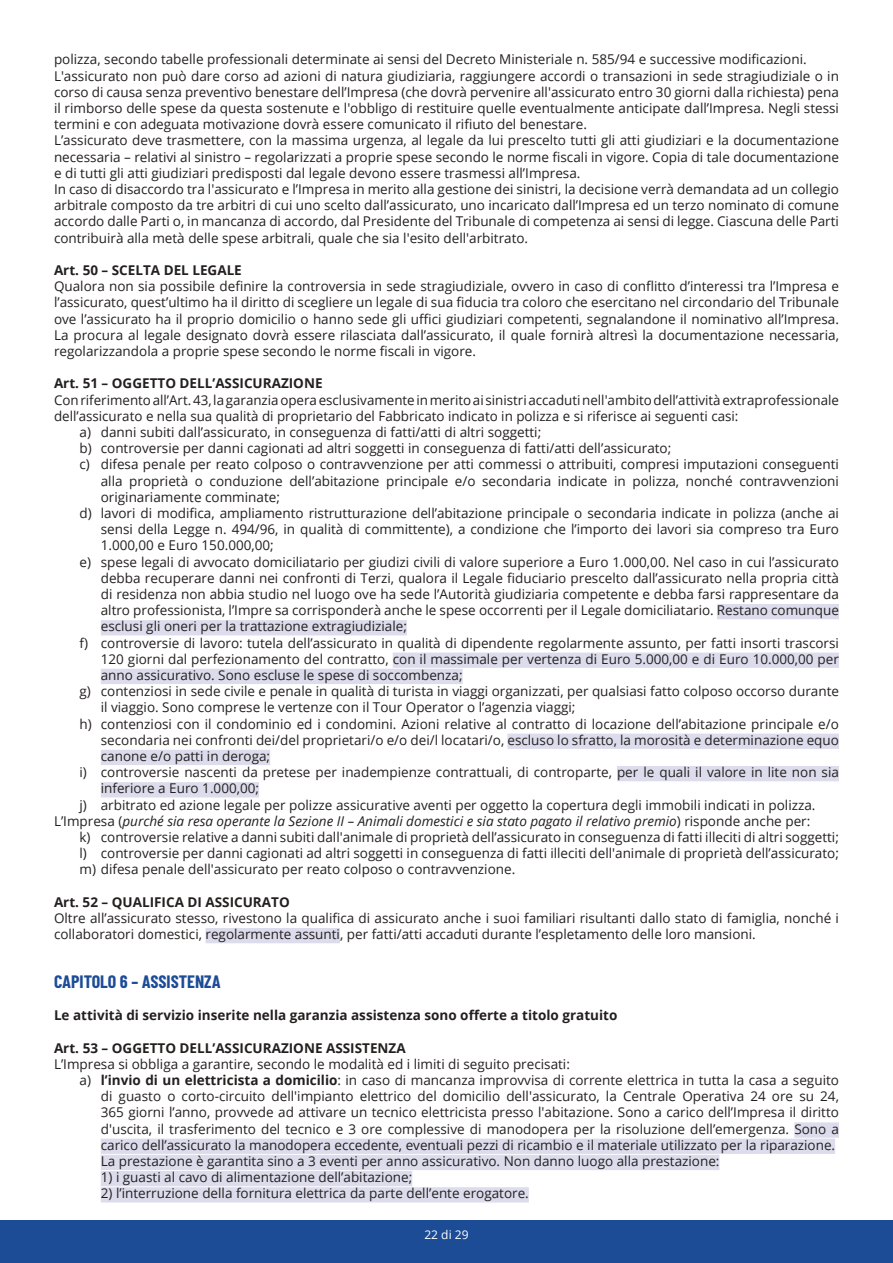
<style>
.page{position:relative;width:893px;height:1263px;background:#fff}
.page>*{position:absolute;margin:0;border:0;box-sizing:border-box;transform-origin:0 0}
.t1{font:700 18px "Barlow Condensed";color:#1d4c96}
.t2{font:13.5px/16.2px "Open Sans";color:#241f1f}
.t3{font:700 13.5px "Open Sans";color:#241f1f}
.t4{font:italic 13.5px "Open Sans";color:#241f1f}
.t5{font:12px "Open Sans";color:#fff}
.s1{font-style:normal}
.s2{font-weight:700}
</style>
<div class="page">
<div style="left:0;top:1220px;width:893px;height:43px;background:#1d4c96"></div>
<div style="left:717px;top:604px;width:122px;height:15px;background:#dcdcec"></div>
<div style="left:101px;top:620px;width:306px;height:15px;background:#dcdcec"></div>
<div style="left:393px;top:652px;width:446px;height:16px;background:#dcdcec"></div>
<div style="left:101px;top:669px;width:362px;height:15px;background:#dcdcec"></div>
<div style="left:507px;top:733px;width:332px;height:16px;background:#dcdcec"></div>
<div style="left:101px;top:750px;width:169px;height:15px;background:#dcdcec"></div>
<div style="left:617px;top:766px;width:222px;height:15px;background:#dcdcec"></div>
<div style="left:101px;top:782px;width:158px;height:15px;background:#dcdcec"></div>
<div style="left:206px;top:928px;width:134px;height:15px;background:#dcdcec"></div>
<div style="left:794px;top:1122px;width:45px;height:16px;background:#dcdcec"></div>
<div style="left:101px;top:1138px;width:734px;height:16px;background:#dcdcec"></div>
<div style="left:101px;top:1155px;width:618px;height:15px;background:#dcdcec"></div>
<div style="left:101px;top:1171px;width:311px;height:15px;background:#dcdcec"></div>
<div style="left:101px;top:1187px;width:428px;height:15px;background:#dcdcec"></div>
<p class="t2" style="left:54px;top:51px;width:786px">polizza, secondo tabelle professionali determinate ai sensi del Decreto Ministeriale n. 585/94 e successive modificazioni.<br>L'assicurato non può dare corso ad azioni di natura giudiziaria, raggiungere accordi o transazioni in sede stragiudiziale o in corso di causa senza preventivo benestare dell’Impresa (che dovrà pervenire all'assicurato entro 30 giorni dalla richiesta) pena il rimborso delle spese da questa sostenute e l'obbligo di restituire quelle eventualmente anticipate dall’Impresa. Negli stessi termini e con adeguata motivazione dovrà essere comunicato il rifiuto del benestare.<br>L’assicurato deve trasmettere, con la massima urgenza, al legale da lui prescelto tutti gli atti giudiziari e la documentazione necessaria – relativi al sinistro – regolarizzati a proprie spese secondo le norme fiscali in vigore. Copia di tale documentazione e di tutti gli atti giudiziari predisposti dal legale devono essere trasmessi all’Impresa.<br>In caso di disaccordo tra l'assicurato e l’Impresa in merito alla gestione dei sinistri, la decisione verrà demandata ad un collegio arbitrale composto da tre arbitri di cui uno scelto dall’assicurato, uno incaricato dall’Impresa ed un terzo nominato di comune accordo dalle Parti o, in mancanza di accordo, dal Presidente del Tribunale di competenza ai sensi di legge. Ciascuna delle Parti contribuirà alla metà delle spese arbitrali, quale che sia l'esito dell'arbitrato.</p>
<p class="t3" style="left:54px;top:260px;width:189px">Art. 50 – SCELTA DEL LEGALE</p>
<p class="t2" style="left:54px;top:278px;width:786px;text-align:justify">Qualora non sia possibile definire la controversia in sede stragiudiziale, ovvero in caso di conflitto d’interessi tra l’Impresa e l’assicurato, quest’ultimo ha il diritto di scegliere un legale di sua fiducia tra coloro che esercitano nel circondario del Tribunale ove l’assicurato ha il proprio domicilio o hanno sede gli uffici giudiziari competenti, segnalandone il nominativo all’Impresa.<br>La procura al legale designato dovrà essere rilasciata dall’assicurato, il quale fornirà altresì la documentazione necessaria, regolarizzandola a proprie spese secondo le norme fiscali in vigore.</p>
<p class="t3" style="left:54px;top:374px;width:270px">Art. 51 – OGGETTO DELL’ASSICURAZIONE</p>
<p class="t2" style="left:54px;top:391px;width:786px">Con riferimento all’Art. 43, la garanzia opera esclusivamente in merito ai sinistri accaduti nell'ambito dell’attività extraprofessionale</p>
<p class="t2" style="left:54px;top:407px;width:686px">dell’assicurato e nella sua qualità di proprietario del Fabbricato indicato in polizza e si riferisce ai seguenti casi:</p>
<p class="t2" style="left:80px;top:424px;width:463px">a) danni subiti dall’assicurato, in conseguenza di fatti/atti di altri soggetti;</p>
<p class="t2" style="left:80px;top:440px;width:593px">b) controversie per danni cagionati ad altri soggetti in conseguenza di fatti/atti dell’assicurato;</p>
<p class="t2" style="left:80px;top:456px;width:761px">c) difesa penale per reato colposo o contravvenzione per atti commessi o attribuiti, compresi imputazioni conseguenti</p>
<p class="t2" style="left:101px;top:472px;width:740px">alla proprietà o conduzione dell’abitazione principale e/o secondaria indicate in polizza, nonché contravvenzioni</p>
<p class="t2" style="left:101px;top:488px;width:181px">originariamente comminate;</p>
<p class="t2" style="left:80px;top:505px;width:761px">d) lavori di modifica, ampliamento ristrutturazione dell’abitazione principale o secondaria indicate in polizza (anche ai</p>
<p class="t2" style="left:101px;top:521px;width:740px">sensi della Legge n. 494/96, in qualità di committente), a condizione che l’importo dei lavori sia compreso tra Euro</p>
<p class="t2" style="left:101px;top:537px;width:175px">1.000,00 e Euro 150.000,00;</p>
<p class="t2" style="left:80px;top:553px;width:761px">e) spese legali di avvocato domiciliatario per giudizi civili di valore superiore a Euro 1.000,00. Nel caso in cui l’assicurato</p>
<p class="t2" style="left:101px;top:569px;width:740px">debba recuperare danni nei confronti di Terzi, qualora il Legale fiduciario prescelto dall’assicurato nella propria città</p>
<p class="t2" style="left:101px;top:586px;width:740px">di residenza non abbia studio nel luogo ove ha sede l’Autorità giudiziaria competente e debba farsi rappresentare da</p>
<p class="t2" style="left:101px;top:602px;width:740px">altro professionista, l’Impre sa corrisponderà anche le spese occorrenti per il Legale domiciliatario. Restano comunque</p>
<p class="t2" style="left:101px;top:618px;width:308px">esclusi gli oneri per la trattazione extragiudiziale;</p>
<p class="t2" style="left:80px;top:634px;width:761px">f) controversie di lavoro: tutela dell’assicurato in qualità di dipendente regolarmente assunto, per fatti insorti trascorsi</p>
<p class="t2" style="left:101px;top:650px;width:740px">120 giorni dal perfezionamento del contratto, con il massimale per vertenza di Euro 5.000,00 e di Euro 10.000,00 per</p>
<p class="t2" style="left:101px;top:667px;width:363px">anno assicurativo. Sono escluse le spese di soccombenza;</p>
<p class="t2" style="left:80px;top:683px;width:761px">g) contenziosi in sede civile e penale in qualità di turista in viaggi organizzati, per qualsiasi fatto colposo occorso durante</p>
<p class="t2" style="left:101px;top:699px;width:476px">il viaggio. Sono comprese le vertenze con il Tour Operator o l’agenzia viaggi;</p>
<p class="t2" style="left:80px;top:715px;width:761px">h) contenziosi con il condominio ed i condomini. Azioni relative al contratto di locazione dell’abitazione principale e/o</p>
<p class="t2" style="left:101px;top:731px;width:740px">secondaria nei confronti dei/del proprietari/o e/o dei/l locatari/o, escluso lo sfratto, la morosità e determinazione equo</p>
<p class="t2" style="left:101px;top:748px;width:171px">canone e/o patti in deroga;</p>
<p class="t2" style="left:80px;top:764px;width:761px">i) controversie nascenti da pretese per inadempienze contrattuali, di controparte, per le quali il valore in lite non sia</p>
<p class="t2" style="left:101px;top:780px;width:160px">inferiore a Euro 1.000,00;</p>
<p class="t2" style="left:80px;top:796px;width:737px">j) arbitrato ed azione legale per polizze assicurative aventi per oggetto la copertura degli immobili indicati in polizza.</p>
<p class="t4" style="left:54px;top:812px;width:758px"><span class="s1">L’Impresa (</span>purché sia resa operante la Sezione II – Animali domestici e sia stato pagato il relativo premio<span class="s1">) risponde anche per:</span></p>
<p class="t2" style="left:80px;top:829px;width:761px">k) controversie relative a danni subiti dall'animale di proprietà dell’assicurato in conseguenza di fatti illeciti di altri soggetti;</p>
<p class="t2" style="left:80px;top:845px;width:761px">l) controversie per danni cagionati ad altri soggetti in conseguenza di fatti illeciti dell'animale di proprietà dell’assicurato;</p>
<p class="t2" style="left:80px;top:861px;width:437px">m) difesa penale dell'assicurato per reato colposo o contravvenzione.</p>
<p class="t3" style="left:54px;top:892px;width:237px">Art. 52 – QUALIFICA DI ASSICURATO</p>
<p class="t2" style="left:54px;top:910px;width:786px">Oltre all’assicurato stesso, rivestono la qualifica di assicurato anche i suoi familiari risultanti dallo stato di famiglia, nonché i collaboratori domestici, regolarmente assunti, per fatti/atti accaduti durante l’espletamento delle loro mansioni.</p>
<h1 class="t1" style="left:54px;top:970px;width:168px">CAPITOLO 6 – ASSISTENZA</h1>
<p class="t3" style="left:54px;top:1006px;width:565px">Le attività di servizio inserite nella garanzia assistenza sono offerte a titolo gratuito</p>
<p class="t3" style="left:54px;top:1038px;width:353px">Art. 53 – OGGETTO DELL’ASSICURAZIONE ASSISTENZA</p>
<p class="t2" style="left:54px;top:1055px;width:517px">L’Impresa si obbliga a garantire, secondo le modalità ed i limiti di seguito precisati:</p>
<p class="t2" style="left:80px;top:1072px;width:761px">a) <span class="s2">l’invio di un elettricista a domicilio</span>: in caso di mancanza improvvisa di corrente elettrica in tutta la casa a seguito</p>
<p class="t2" style="left:101px;top:1088px;width:740px">di guasto o corto-circuito dell'impianto elettrico del domicilio dell'assicurato, la Centrale Operativa 24 ore su 24,</p>
<p class="t2" style="left:101px;top:1104px;width:740px">365 giorni l’anno, provvede ad attivare un tecnico elettricista presso l'abitazione. Sono a carico dell’Impresa il diritto</p>
<p class="t2" style="left:101px;top:1120px;width:740px">d'uscita, il trasferimento del tecnico e 3 ore complessive di manodopera per la risoluzione dell’emergenza. Sono a</p>
<p class="t2" style="left:101px;top:1136px;width:736px">carico dell’assicurato la manodopera eccedente, eventuali pezzi di ricambio e il materiale utilizzato per la riparazione.</p>
<p class="t2" style="left:101px;top:1153px;width:620px">La prestazione è garantita sino a 3 eventi per anno assicurativo. Non danno luogo alla prestazione:</p>
<p class="t2" style="left:101px;top:1169px;width:313px">1) i guasti al cavo di alimentazione dell’abitazione;</p>
<p class="t2" style="left:101px;top:1185px;width:430px">2) l’interruzione della fornitura elettrica da parte dell’ente erogatore.</p>
<p class="t5" style="left:424px;top:1227px;width:46px">22 di 29</p>
</div>
